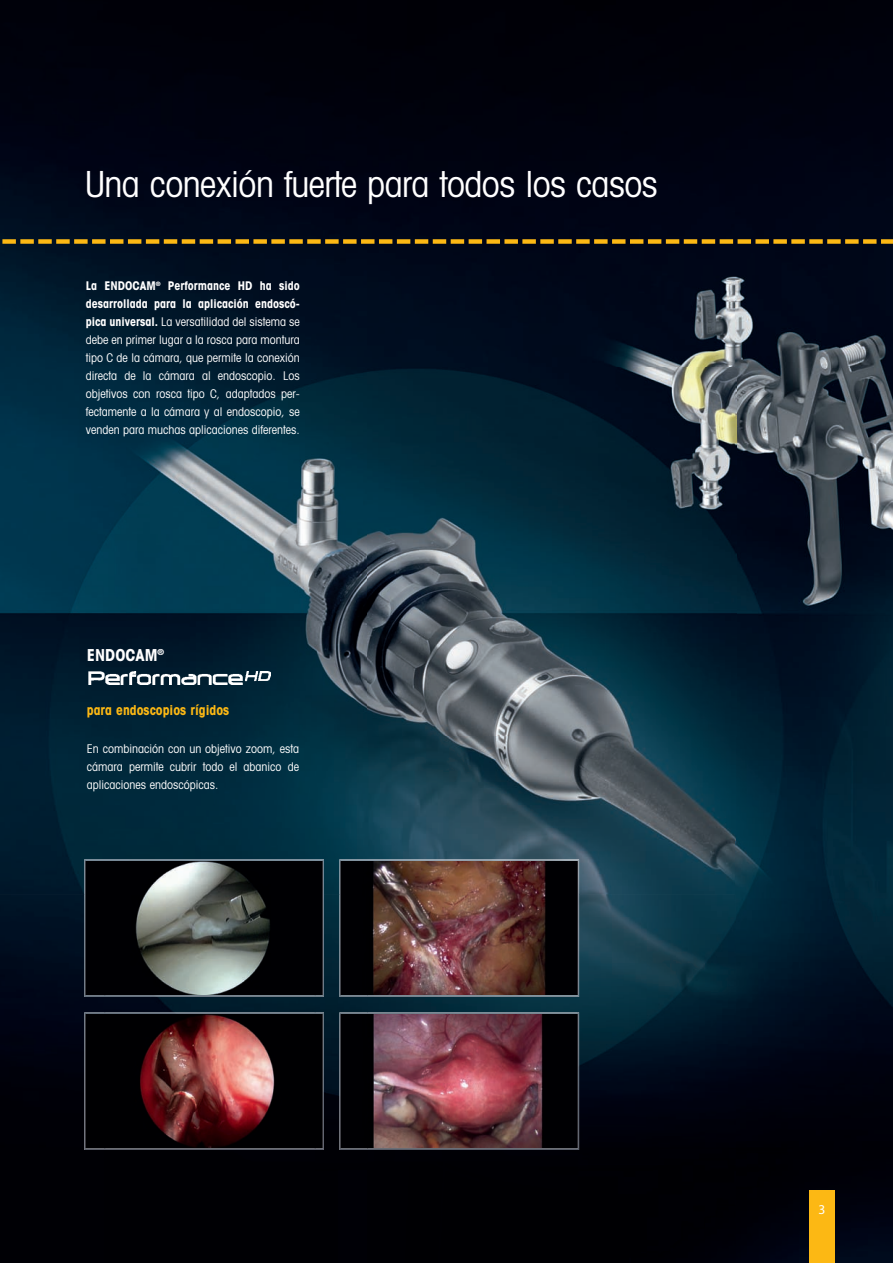
<style>
.page{position:relative;width:893px;height:1263px;background:#fff}
.page>*{position:absolute;margin:0;border:0;box-sizing:border-box;transform-origin:0 0}
.t1{font:condensed 36px "Avant Garde";letter-spacing:-.015em;color:#fff}
.t2{font:700 condensed 16.5px "Avant Garde";color:#fff}
.t3{font:700 condensed 13.65px "Avant Garde";color:#fcb814}
.t4{font:13.5px "Myriad Pro";color:#fff}
.t5{font:condensed 12px/18px "Avant Garde";color:#fff;text-align:justify}
.s1{font-weight:700}
</style>
<div class="page">
<img style="left:0;top:0;width:735px;height:894px">
<img style="left:735px;top:0;width:158px;height:1263px">
<img style="left:0;top:894px;width:104px;height:369px">
<img style="left:315px;top:894px;width:52px;height:369px">
<img style="left:578px;top:894px;width:158px;height:369px">
<img style="left:104px;top:997px;width:211px;height:15px">
<img style="left:367px;top:997px;width:211px;height:15px">
<div style="left:104px;top:1150px;width:211px;height:113px;background:#000004"></div>
<div style="left:367px;top:1150px;width:211px;height:113px;background:#000003"></div>
<svg style="left:2px;top:239px;width:891px;height:5px;background:#aa7f15"></svg>
<div style="left:809px;top:1191px;width:26px;height:72px;background:#fcb814"></div>
<img style="left:88px;top:671px;width:182px;height:14px">
<img style="left:339px;top:859px;width:240px;height:138px">
<img style="left:340px;top:861px;width:238px;height:134px">
<img style="left:339px;top:1012px;width:240px;height:138px">
<img style="left:340px;top:1014px;width:238px;height:134px">
<img style="left:84px;top:859px;width:240px;height:138px">
<img style="left:85px;top:861px;width:238px;height:134px">
<img style="left:84px;top:1012px;width:240px;height:138px">
<img style="left:85px;top:1014px;width:238px;height:134px">
<h1 class="t1" style="left:85px;top:161px;width:574px">Una conexión fuerte para todos los casos</h1>
<p class="t5" style="left:86px;top:277px;width:216px"><span class="s1">La ENDOCAM</span><sup>®</sup> <span class="s1">Performance HD ha sido desarrollada para la aplicación endoscó&shy;pica universal.</span> La versatilidad del sistema se debe en primer lugar a la rosca para montura tipo C de la cámara, que permite la conexión directa de la cámara al endoscopio. Los objetivos con rosca tipo C, adaptados per&shy;fectamente a la cámara y al endoscopio, se venden para muchas aplicaciones diferentes.</p>
<h2 class="t2" style="left:87px;top:644px;width:79px">ENDOCAM<sup>®</sup></h2>
<p class="t3" style="left:87px;top:701px;width:144px">para endoscopios rígidos</p>
<p class="t5" style="left:87px;top:740px;width:214px">En combinación con un objetivo zoom, esta cámara permite cubrir todo el abanico de aplicaciones endoscópicas.</p>
<p class="t4" style="left:819px;top:1201px;width:8px">3</p>
</div>
